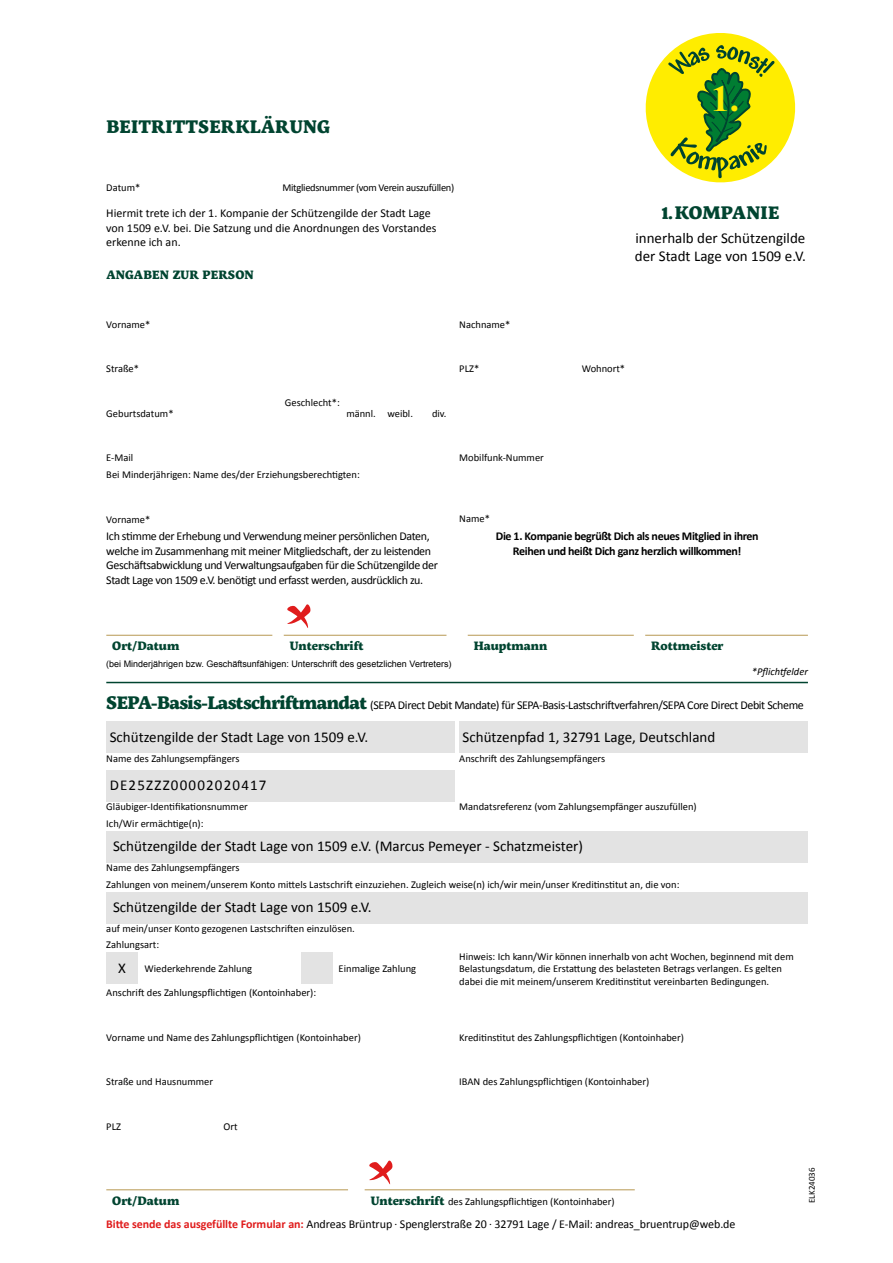
<style>
.page{position:relative;width:893px;height:1263px;background:#fff}
.page>*{position:absolute;margin:0;border:0;box-sizing:border-box;transform-origin:0 0}
.t1{font:700 37.35px "Times New Roman";color:#ffed00}
.t2{font:800 18px "Servus Slab";letter-spacing:.01em;color:#004430}
.t3{font:15px/18px "Calibri";color:#000}
.t4{font:15px "Calibri";letter-spacing:.08em;color:#000}
.t5{font:12px/14.4px "Calibri";letter-spacing:-.03em;color:#000}
.t6{font:12px/14.4px "Calibri";color:#000}
.t7{font:12px "Calibri";letter-spacing:-.005em;color:#000}
.t8{font:700 12px/14.4px "Calibri";letter-spacing:-.03em;color:#000;text-align:center}
.t9{font:800 12px "Servus Slab";color:#004430}
.t10{font:10.5px/12.6px "Calibri";color:#000}
.t11{font:10.5px "Calibri";letter-spacing:-.03em;color:#000}
.t12{font:italic 10.5px "Calibri";color:#000}
.t13{font:9px "Arial";color:#000}
.t14{font:9px "Calibri";color:#000}
.s1{font-family:"Servus Slab";font-weight:800;font-size:18px;color:#004430}
.s2{font-size:15px}
.s3{font-family:"Servus Slab";font-weight:800;font-size:12px;color:#004430}
.s4{font-weight:700;color:#e01c1c}
.s5{font-family:"Adobe Garamond Pro"}
</style>
<div class="page">
<div style="left:106px;top:721px;width:349px;height:32px;background:#e3e3e3"></div>
<div style="left:459px;top:721px;width:349px;height:32px;background:#e3e3e3"></div>
<div style="left:106px;top:770px;width:349px;height:32px;background:#e3e3e3"></div>
<div style="left:106px;top:831px;width:702px;height:31px;background:#e3e3e3"></div>
<div style="left:106px;top:892px;width:702px;height:31px;background:#e3e3e3"></div>
<div style="left:106px;top:952px;width:32px;height:32px;background:#e3e3e3"></div>
<div style="left:301px;top:952px;width:32px;height:32px;background:#e3e3e3"></div>
<hr style="left:106px;top:1189px;width:242px;height:1px;background:#bb9e5b">
<hr style="left:365px;top:1189px;width:270px;height:1px;background:#bb9e5b">
<svg style="left:369px;top:1160px;width:24px;height:25px"></svg>
<hr style="left:106px;top:635px;width:166px;height:1px;background:#bb9e5b">
<hr style="left:284px;top:635px;width:162px;height:1px;background:#bb9e5b">
<hr style="left:468px;top:635px;width:166px;height:1px;background:#bb9e5b">
<hr style="left:645px;top:635px;width:163px;height:1px;background:#bb9e5b">
<hr style="left:106px;top:682px;width:702px;height:1px;background:#004430">
<svg style="left:287px;top:604px;width:24px;height:24px"></svg>
<svg style="left:646px;top:33px;width:149px;height:149px"></svg>
<h2 class="t2" style="left:106px;top:113px;width:225px">BEITRITTSERKLÄRUNG</h2>
<h1 class="t1" style="left:711px;top:72px;width:30px">1.</h1>
<p class="t10" style="left:106px;top:181px;width:36px">Datum*</p>
<p class="t11" style="left:283px;top:181px;width:173px">Mitgliedsnummer (vom Verein auszufüllen)</p>
<p class="t6" style="left:106px;top:206px;width:332px">Hiermit trete ich der 1. Kompanie der Schützengilde der Stadt Lage von 1509 e.V. bei. Die Satzung und die Anordnungen des Vorstandes erkenne ich an.</p>
<p class="t9" style="left:106px;top:266px;width:149px">ANGABEN ZUR PERSON</p>
<h2 class="t2" style="left:661px;top:199px;width:120px">1. KOMPANIE</h2>
<h3 class="t3" style="left:635px;top:229px;width:173px">innerhalb der Schützengilde der Stadt Lage von 1509 e.V.</h3>
<p class="t10" style="left:106px;top:318px;width:46px">Vorname*</p>
<p class="t10" style="left:459px;top:318px;width:53px">Nachname*</p>
<p class="t10" style="left:106px;top:363px;width:34px">Straße*</p>
<p class="t10" style="left:459px;top:363px;width:21px">PLZ*</p>
<p class="t10" style="left:582px;top:363px;width:45px">Wohnort*</p>
<p class="t10" style="left:106px;top:407px;width:69px">Geburtsdatum*</p>
<p class="t10" style="left:285px;top:397px;width:56px">Geschlecht*:</p>
<p class="t10" style="left:346px;top:407px;width:68px">männl. weibl.</p>
<p class="t10" style="left:432px;top:407px;width:16px">div.</p>
<p class="t10" style="left:106px;top:451px;width:29px">E-Mail</p>
<p class="t10" style="left:459px;top:451px;width:86px">Mobilfunk-Nummer</p>
<p class="t10" style="left:106px;top:468px;width:255px">Bei Minderjährigen: Name des/der Erziehungsberechtigten:</p>
<p class="t10" style="left:106px;top:513px;width:46px">Vorname*</p>
<p class="t10" style="left:459px;top:512px;width:32px">Name*</p>
<p class="t5" style="left:106px;top:529px;width:333px">Ich stimme der Erhebung und Verwendung meiner persönlichen Daten, welche im Zusammenhang mit meiner Mitgliedschaft, der zu leistenden Geschäftsabwicklung und Verwaltungsaufgaben für die Schützengilde der Stadt Lage von 1509 e.V. benötigt und erfasst werden, ausdrücklich zu.</p>
<p class="t9" style="left:112px;top:637px;width:69px">Ort/Datum</p>
<p class="t9" style="left:290px;top:637px;width:75px">Unterschrift</p>
<p class="t13" style="left:106px;top:658px;width:347px">(bei Minderjährigen bzw. Geschäftsunfähigen: Unterschrift des gesetzlichen Vertreters)</p>
<p class="t8" style="left:496px;top:529px;width:264px">Die 1. Kompanie begrüßt Dich als neues Mitglied in ihren<br>Reihen und heißt Dich ganz herzlich willkommen!</p>
<p class="t9" style="left:474px;top:637px;width:75px">Hauptmann</p>
<p class="t9" style="left:651px;top:637px;width:74px">Rottmeister</p>
<p class="t12" style="left:752px;top:664px;width:58px">*Pflichtfelder</p>
<p class="t5" style="left:106px;top:698px;width:699px"><span class="s1">SEPA-Basis-Lastschriftmandat</span> (SEPA Direct Debit Mandate) für SEPA-Basis-Lastschriftverfahren/SEPA Core Direct Debit Scheme</p>
<h3 class="t3" style="left:110px;top:728px;width:260px">Schützengilde der Stadt Lage von 1509 e.V.</h3>
<p class="t10" style="left:106px;top:752px;width:135px">Name des Zahlungsempfängers</p>
<h3 class="t3" style="left:463px;top:728px;width:254px">Schützenpfad 1, 32791 Lage, Deutschland</h3>
<p class="t10" style="left:459px;top:752px;width:147px">Anschrift des Zahlungsempfängers</p>
<h3 class="t4" style="left:110px;top:776px;width:158px">DE25ZZZ00002020417</h3>
<p class="t10" style="left:106px;top:800px;width:143px">Gläubiger-Identifikationsnummer</p>
<p class="t10" style="left:459px;top:800px;width:239px">Mandatsreferenz (vom Zahlungsempfänger auszufüllen)</p>
<h3 class="t3" style="left:113px;top:837px;width:471px">Schützengilde der Stadt Lage von 1509 e.V. (Marcus Pemeyer - Schatzmeister)</h3>
<p class="t10" style="left:106px;top:861px;width:135px">Name des Zahlungsempfängers</p>
<p class="t10" style="left:106px;top:817px;width:99px">Ich/Wir ermächtige(n):</p>
<p class="t10" style="left:106px;top:878px;width:575px">Zahlungen von meinem/unserem Konto mittels Lastschrift einzuziehen. Zugleich weise(n) ich/wir mein/unser Kreditinstitut an, die von:</p>
<h3 class="t3" style="left:113px;top:898px;width:260px">Schützengilde der Stadt Lage von 1509 e.V.</h3>
<p class="t10" style="left:106px;top:920px;width:250px;line-height:16.4px">auf mein/unser Konto gezogenen Lastschriften einzulösen.<br>Zahlungsart:</p>
<p class="t10" style="left:118px;top:962px;width:136px"><span class="s2">X</span> Wiederkehrende Zahlung</p>
<p class="t10" style="left:339px;top:962px;width:79px">Einmalige Zahlung</p>
<p class="t10" style="left:459px;top:950px;width:336px">Hinweis: Ich kann/Wir können innerhalb von acht Wochen, beginnend mit dem<br>Belastungsdatum, die Erstattung des belasteten Betrags verlangen. Es gelten dabei die mit meinem/unserem Kreditinstitut vereinbarten Bedingungen.</p>
<p class="t10" style="left:106px;top:986px;width:211px">Anschrift des Zahlungspflichtigen (Kontoinhaber):</p>
<p class="t10" style="left:106px;top:1031px;width:256px">Vorname und Name des Zahlungspflichtigen (Kontoinhaber)</p>
<p class="t10" style="left:459px;top:1031px;width:226px">Kreditinstitut des Zahlungspflichtigen (Kontoinhaber)</p>
<p class="t10" style="left:106px;top:1075px;width:108px">Straße und Hausnummer</p>
<p class="t10" style="left:459px;top:1075px;width:192px">IBAN des Zahlungspflichtigen (Kontoinhaber)</p>
<p class="t10" style="left:106px;top:1120px;width:16px">PLZ</p>
<p class="t10" style="left:223px;top:1120px;width:16px">Ort</p>
<p class="t9" style="left:112px;top:1192px;width:69px">Ort/Datum</p>
<p class="t10" style="left:371px;top:1195px;width:245px"><span class="s3">Unterschrift</span> des Zahlungspflichtigen (Kontoinhaber)</p>
<p class="t7" style="left:106px;top:1216px;width:631px"><span class="s4">Bitte sende das ausgefüllte Formular an:</span> Andreas Brüntrup <span class="s5">.</span> Spenglerstraße 20 <span class="s5">.</span> 32791 Lage / E-Mail: andreas_bruentrup@web.de</p>
<p class="t14" style="left:806px;top:1203px;width:37px;rotate:-90deg">ELK24036</p>
</div>
